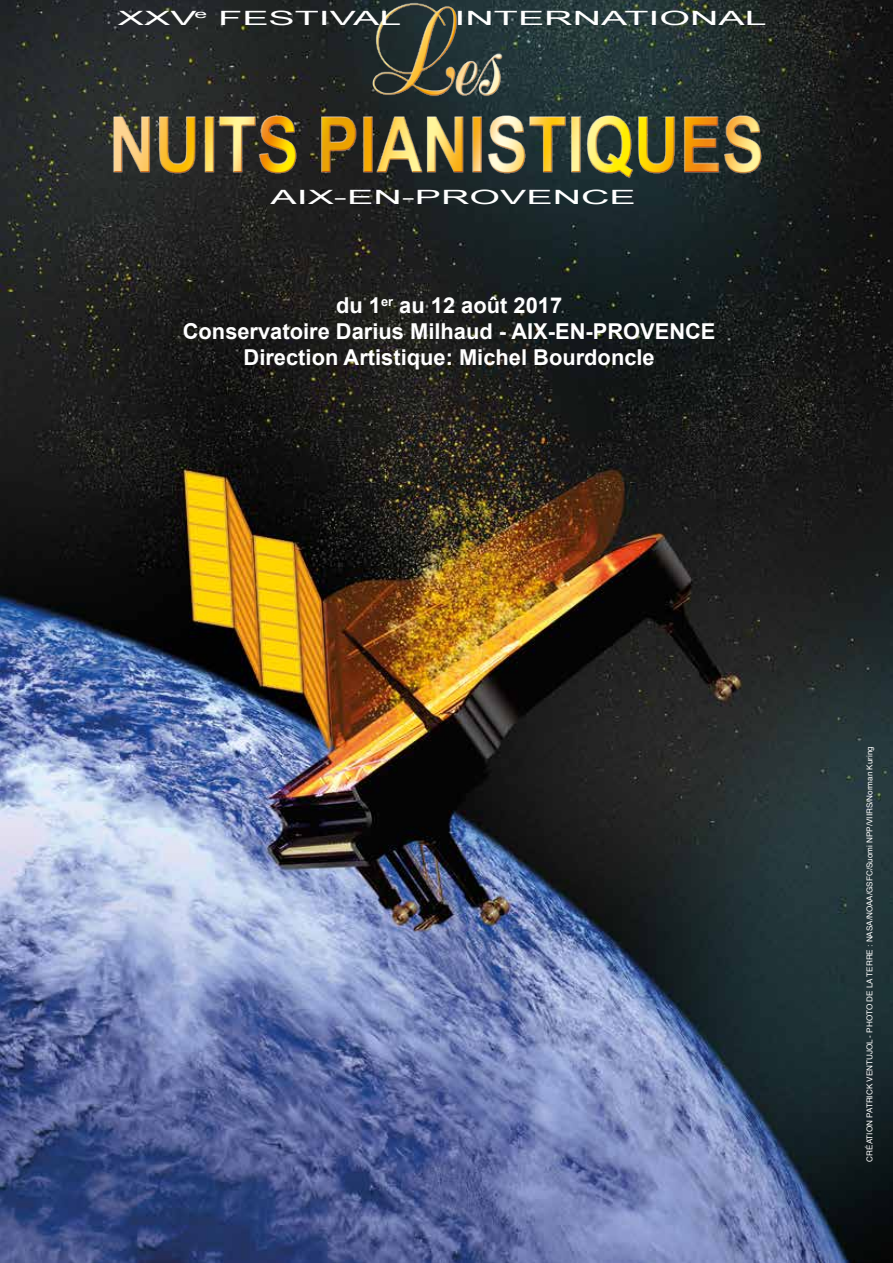
<style>
.page{position:relative;width:893px;height:1263px;background:#fff}
.page>*{position:absolute;margin:0;border:0;box-sizing:border-box;transform-origin:0 0}
.t1{font:700 21.9px/26.2px "Arial";color:#fff;text-align:center}
.t2{font:19.65px "Arial";color:#fff;scale:2 1}
.t3{font:8.1px "Helvetica";color:#fff}
</style>
<div class="page">
<img style="left:0;top:195px;width:893px;height:1068px">
<img style="left:0;top:0;width:893px;height:195px">
<p class="t2" style="left:118px;top:5px;width:143px">XXV<sup>e</sup> FESTIVAL</p>
<p class="t2" style="left:455px;top:5px;width:158px">INTERNATIONAL</p>
<p class="t2" style="left:271px;top:184px;width:184px">AIX-EN-PROVENCE</p>
<p class="t1" style="left:183px;top:293px;width:534px">du 1<sup>er</sup> au 12 août 2017<br>Conservatoire Darius Milhaud - AIX-EN-PROVENCE<br>Direction Artistique: Michel Bourdoncle</p>
<p class="t3" style="left:863px;top:1161px;width:417px;rotate:-90deg">CRÉATION PATRICK VENTUJOL - PHOTO DE LA TERRE : NASA/NOAA/GSFC/Suomi NPP/VIIRS/Norman Kuring</p>
</div>
